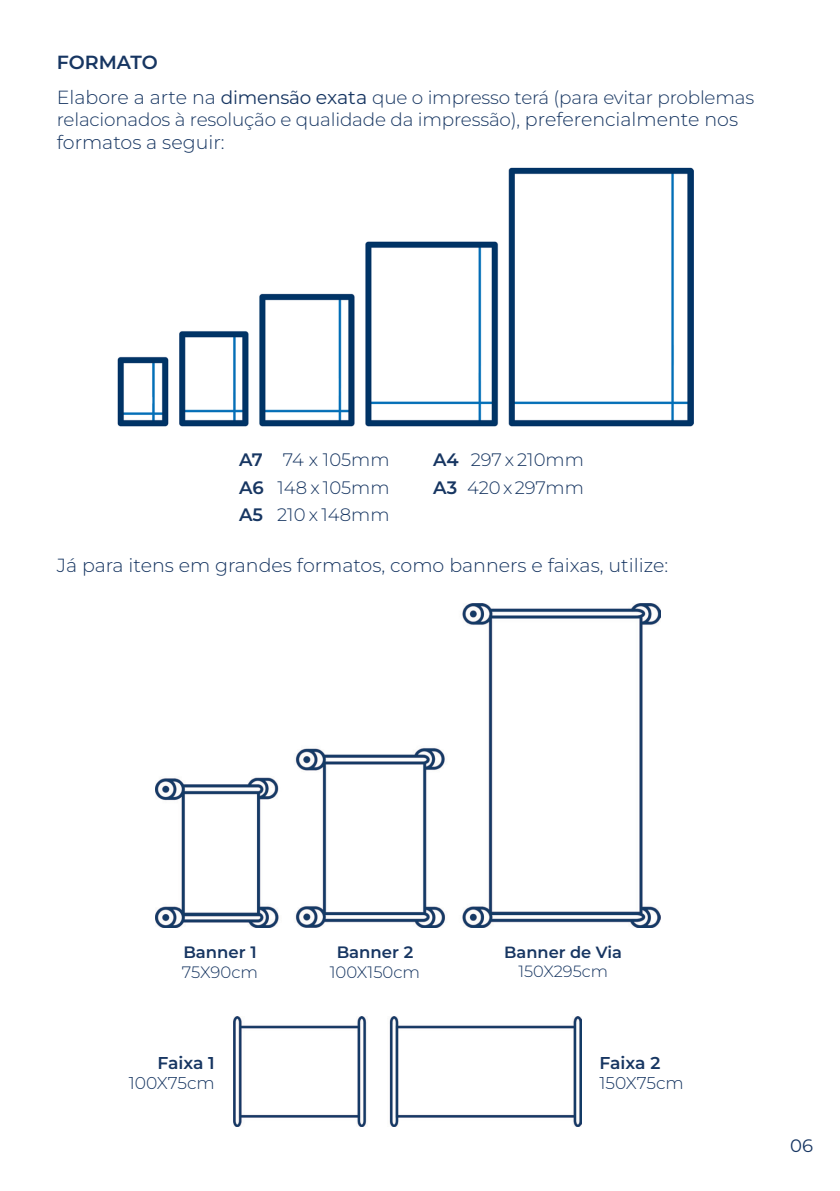
<style>
.page{position:relative;width:840px;height:1191px;background:#fff}
.page>*{position:absolute;margin:0;border:0;box-sizing:border-box;transform-origin:0 0}
.Corpo_de_texto{font:300 19px "Montserrat";color:#173662}
.SUB_TITULO{font:600 19px "Montserrat";letter-spacing:-.005em;color:#173662}
.Corpo_de_texto-2{font:300 18.4px/22.8px "Montserrat";letter-spacing:-.01em;color:#173662}
.Corpo_de_texto-3{font:300 18px "Montserrat";color:#173662}
.SUB_TITULO-2{font:18px "Montserrat";color:#173662}
.Corpo_de_texto-4{font:300 17.2px/20.6px "Montserrat";color:#173662;text-align:right}
.Corpo_de_texto-5{font:300 16.4px/19.8px "Montserrat";color:#173662;text-align:center}
.Corpo_de_texto-6{font:600 16.4px/19.8px "Montserrat";color:#173662}
.Corpo_de_texto-7{font:600 16.2px/19.4px "Montserrat";color:#173662;text-align:center}
.s1{font-size:19px}
.s2{font-weight:400}
.s3{font-weight:400;font-size:19px}
.s4{font-weight:600}
.s5{font-weight:300}
</style>
<div class="page">
<img style="left:155px;top:603px;width:505px;height:324px">
<img style="left:233px;top:1016px;width:348px;height:110px">
<img style="left:118px;top:167px;width:575px;height:260px">
<p class="SUB_TITULO" style="left:57px;top:50px;width:102px">FORMATO</p>
<p class="Corpo_de_texto-2" style="left:57px;top:85px;width:698px"><span class="s1">Elabore a arte na</span> <span class="s2">dimensão</span> <span class="s3">exata</span> que o impresso terá (para evitar problemas relacionados à resolução e qualidade da impressão), <span class="s1">preferencialmente nos</span></p>
<p class="Corpo_de_texto" style="left:57px;top:130px;width:169px">formatos a seguir:</p>
<p class="Corpo_de_texto-3" style="left:239px;top:448px;width:152px"><span class="s4">A7</span> 74 x 105mm</p>
<p class="Corpo_de_texto-3" style="left:239px;top:475px;width:152px"><span class="s4">A6</span> 148 x 105mm</p>
<p class="Corpo_de_texto-3" style="left:239px;top:502px;width:152px"><span class="s4">A5</span> 210 x 148mm</p>
<p class="Corpo_de_texto-3" style="left:433px;top:448px;width:152px"><span class="s4">A4</span> 297 x 210mm</p>
<p class="Corpo_de_texto-3" style="left:433px;top:475px;width:152px"><span class="s4">A3</span> 420 x 297mm</p>
<p class="Corpo_de_texto" style="left:57px;top:552px;width:612px">Já para itens em grandes formatos, como banners e faixas, utilize:</p>
<p class="Corpo_de_texto-6" style="left:182px;top:942px;width:78px">Banner 1<br><span class="s5">75X90cm</span></p>
<p class="Corpo_de_texto-5" style="left:329px;top:942px;width:92px"><span class="s4">Banner 2<br></span>100X150cm</p>
<p class="Corpo_de_texto-7" style="left:504px;top:942px;width:119px">Banner de Via<br><span class="s5">150X295cm</span></p>
<p class="Corpo_de_texto-4" style="left:129px;top:1052px;width:87px"><span class="s4">Faixa 1<br></span>100X75cm</p>
<p class="Corpo_de_texto-4" style="left:599px;top:1052px;width:86px;text-align:left"><span class="s4">Faixa 2<br></span>150X75cm</p>
<p class="SUB_TITULO-2" style="left:789px;top:1133px;width:24px">06</p>
</div>
